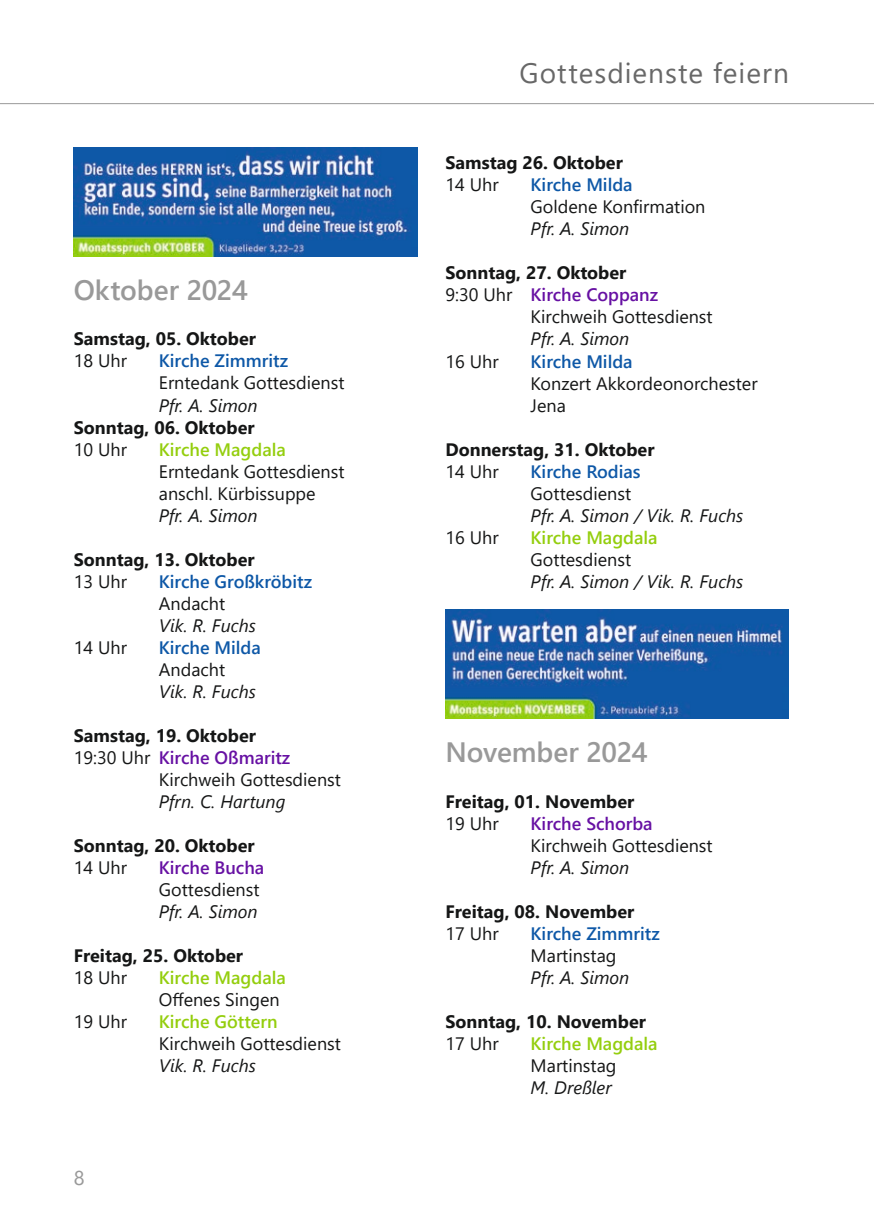
<style>
.page{position:relative;width:874px;height:1225px;background:#fff}
.page>*{position:absolute;margin:0;border:0;box-sizing:border-box;transform-origin:0 0}
.t1{font:600 28px "Segoe UI";letter-spacing:-.005em;color:#999}
.t2{font:28px "Segoe UI";letter-spacing:.035em;color:#686868}
.t3{font:20px "Segoe UI";color:#999}
.t4{font:18px/22px "Segoe UI";color:#151616}
.t5{font:700 18px "Segoe UI";color:#151616}
.t6{font:italic 18px "Segoe UI";color:#151616}
.t7{font:600 18px "Segoe UI";color:#0e58a7}
.t8{font:600 18px "Segoe UI";color:#6711a3}
.t9{font:600 18px "Segoe UI";color:#94ce0e}
.s1{font-weight:400;color:#151616}
</style>
<div class="page">
<hr style="left:0;top:103px;width:873px;height:1px;background:#999">
<img style="left:74px;top:147px;width:343px;height:109px">
<img style="left:445px;top:609px;width:343px;height:109px">
<h1 class="t1" style="left:74px;top:263px;width:175px">Oktober 2024</h1>
<p class="t5" style="left:74px;top:322px;width:184px">Samstag, 05. Oktober</p>
<p class="t4" style="left:74px;top:348px;width:55px">18 Uhr</p>
<p class="t7" style="left:159px;top:344px;width:131px">Kirche Zimmritz</p>
<p class="t4" style="left:159px;top:370px;width:187px">Erntedank Gottesdienst</p>
<p class="t6" style="left:159px;top:388px;width:100px">Pfr. A. Simon</p>
<p class="t5" style="left:74px;top:410px;width:182px">Sonntag, 06. Oktober</p>
<p class="t4" style="left:74px;top:436px;width:55px">10 Uhr</p>
<p class="t9" style="left:159px;top:432px;width:128px">Kirche Magdala</p>
<p class="t4" style="left:159px;top:458px;width:187px">Erntedank Gottesdienst anschl. Kürbissuppe</p>
<p class="t6" style="left:159px;top:498px;width:100px">Pfr. A. Simon</p>
<p class="t5" style="left:74px;top:542px;width:182px">Sonntag, 13. Oktober</p>
<p class="t4" style="left:74px;top:568px;width:55px">13 Uhr</p>
<p class="t7" style="left:159px;top:564px;width:155px">Kirche Großkröbitz</p>
<p class="t4" style="left:159px;top:590px;width:68px">Andacht</p>
<p class="t6" style="left:159px;top:608px;width:98px">Vik. R. Fuchs</p>
<p class="t4" style="left:74px;top:634px;width:55px">14 Uhr</p>
<p class="t7" style="left:159px;top:630px;width:103px">Kirche Milda</p>
<p class="t4" style="left:159px;top:656px;width:68px">Andacht</p>
<p class="t6" style="left:159px;top:674px;width:98px">Vik. R. Fuchs</p>
<p class="t5" style="left:74px;top:718px;width:184px">Samstag, 19. Oktober</p>
<p class="t8" style="left:74px;top:740px;width:218px"><span class="s1">19:30 Uhr</span> Kirche Oßmaritz</p>
<p class="t4" style="left:159px;top:766px;width:183px">Kirchweih Gottesdienst</p>
<p class="t6" style="left:159px;top:784px;width:128px">Pfrn. C. Hartung</p>
<p class="t5" style="left:74px;top:828px;width:182px">Sonntag, 20. Oktober</p>
<p class="t4" style="left:74px;top:854px;width:55px">14 Uhr</p>
<p class="t8" style="left:159px;top:850px;width:107px">Kirche Bucha</p>
<p class="t4" style="left:159px;top:876px;width:102px">Gottesdienst</p>
<p class="t6" style="left:159px;top:894px;width:100px">Pfr. A. Simon</p>
<p class="t5" style="left:74px;top:938px;width:171px">Freitag, 25. Oktober</p>
<p class="t4" style="left:74px;top:964px;width:55px">18 Uhr</p>
<p class="t9" style="left:159px;top:960px;width:128px">Kirche Magdala</p>
<p class="t4" style="left:159px;top:986px;width:122px">Offenes Singen</p>
<p class="t4" style="left:74px;top:1008px;width:55px">19 Uhr</p>
<p class="t9" style="left:159px;top:1004px;width:120px">Kirche Göttern</p>
<p class="t4" style="left:159px;top:1030px;width:183px">Kirchweih Gottesdienst</p>
<p class="t6" style="left:159px;top:1048px;width:98px">Vik. R. Fuchs</p>
<p class="t3" style="left:74px;top:1159px;width:12px">8</p>
<h1 class="t2" style="left:519px;top:47px;width:271px">Gottesdienste feiern</h1>
<p class="t5" style="left:445px;top:146px;width:179px">Samstag 26. Oktober</p>
<p class="t4" style="left:445px;top:172px;width:55px">14 Uhr</p>
<p class="t7" style="left:530px;top:168px;width:103px">Kirche Milda</p>
<p class="t4" style="left:530px;top:194px;width:176px">Goldene Konfirmation</p>
<p class="t6" style="left:530px;top:212px;width:100px">Pfr. A. Simon</p>
<p class="t5" style="left:445px;top:256px;width:182px">Sonntag, 27. Oktober</p>
<p class="t8" style="left:445px;top:278px;width:214px"><span class="s1">9:30 Uhr</span> Kirche Coppanz</p>
<p class="t4" style="left:530px;top:304px;width:183px">Kirchweih Gottesdienst</p>
<p class="t6" style="left:530px;top:322px;width:100px">Pfr. A. Simon</p>
<p class="t4" style="left:445px;top:348px;width:55px">16 Uhr</p>
<p class="t7" style="left:530px;top:344px;width:103px">Kirche Milda</p>
<p class="t4" style="left:530px;top:370px;width:228px">Konzert Akkordeonorchester<br>Jena</p>
<p class="t5" style="left:445px;top:432px;width:210px">Donnerstag, 31. Oktober</p>
<p class="t4" style="left:445px;top:458px;width:55px">14 Uhr</p>
<p class="t7" style="left:530px;top:454px;width:111px">Kirche Rodias</p>
<p class="t4" style="left:530px;top:480px;width:102px">Gottesdienst</p>
<p class="t6" style="left:530px;top:498px;width:214px">Pfr. A. Simon / Vik. R. Fuchs</p>
<p class="t4" style="left:445px;top:524px;width:55px">16 Uhr</p>
<p class="t9" style="left:530px;top:520px;width:128px">Kirche Magdala</p>
<p class="t4" style="left:530px;top:546px;width:102px">Gottesdienst</p>
<p class="t6" style="left:530px;top:564px;width:214px">Pfr. A. Simon / Vik. R. Fuchs</p>
<h1 class="t1" style="left:445px;top:725px;width:203px">November 2024</h1>
<p class="t5" style="left:445px;top:784px;width:190px">Freitag, 01. November</p>
<p class="t4" style="left:445px;top:810px;width:55px">19 Uhr</p>
<p class="t8" style="left:530px;top:806px;width:123px">Kirche Schorba</p>
<p class="t4" style="left:530px;top:832px;width:183px">Kirchweih Gottesdienst</p>
<p class="t6" style="left:530px;top:850px;width:100px">Pfr. A. Simon</p>
<p class="t5" style="left:445px;top:894px;width:190px">Freitag, 08. November</p>
<p class="t4" style="left:445px;top:920px;width:55px">17 Uhr</p>
<p class="t7" style="left:530px;top:916px;width:131px">Kirche Zimmritz</p>
<p class="t4" style="left:530px;top:942px;width:87px">Martinstag</p>
<p class="t6" style="left:530px;top:960px;width:100px">Pfr. A. Simon</p>
<p class="t5" style="left:445px;top:1004px;width:202px">Sonntag, 10. November</p>
<p class="t4" style="left:445px;top:1030px;width:55px">17 Uhr</p>
<p class="t9" style="left:530px;top:1026px;width:128px">Kirche Magdala</p>
<p class="t4" style="left:530px;top:1052px;width:87px">Martinstag</p>
<p class="t6" style="left:530px;top:1070px;width:83px">M. Dreßler</p>
</div>
